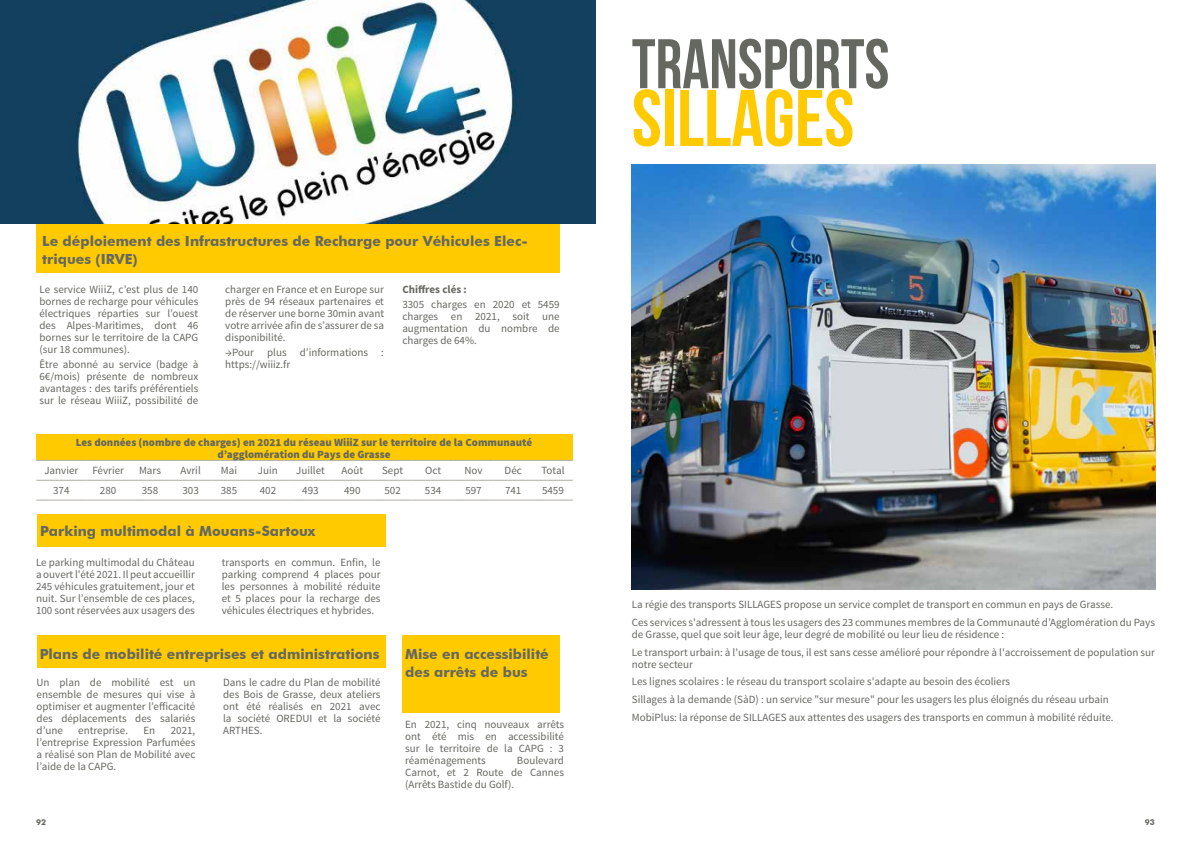
<style>
.page{position:relative;width:1191px;height:842px;background:#fff}
.page>*{position:absolute;margin:0;border:0;box-sizing:border-box;transform-origin:0 0}
.t1{font:80px "Bebas Neue";color:#ffca00}
.t2{font:70px "Bebas Neue";color:#656861;scale:.95 1}
.t3{font:700 14px/18px "Futura BT";color:#656861}
.t4{font:11px/12px "Source Sans Pro";color:#656861;text-align:justify}
.t5{font:900 11px/12px "Source Sans Pro";color:#656861;text-align:center}
.t6{font:700 11px "Source Sans Pro";color:#656861}
.t7{font:700 8px "Futura BT";color:#656861}
</style>
<div class="page">
<img style="left:632px;top:164px;width:523px;height:425px">
<div style="left:37px;top:224px;width:523px;height:49px;background:#ffca00"></div>
<div style="left:37px;top:635px;width:349px;height:33px;background:#ffca00"></div>
<img style="left:0;top:0;width:595px;height:224px">
<div style="left:37px;top:514px;width:349px;height:33px;background:#ffca00"></div>
<div style="left:402px;top:635px;width:158px;height:78px;background:#ffca00"></div>
<div style="left:36px;top:434px;width:537px;height:26px;background:#ffca00"></div>
<hr style="left:36px;top:460px;width:50px;height:1px;background:#aeada2">
<hr style="left:36px;top:480px;width:50px;height:1px;background:#aeada2">
<hr style="left:36px;top:500px;width:50px;height:1px;background:#aeada2">
<hr style="left:170px;top:460px;width:41px;height:1px;background:#aeada2">
<hr style="left:211px;top:460px;width:36px;height:1px;background:#aeada2">
<hr style="left:247px;top:460px;width:42px;height:1px;background:#aeada2">
<hr style="left:289px;top:460px;width:43px;height:1px;background:#aeada2">
<hr style="left:332px;top:460px;width:41px;height:1px;background:#aeada2">
<hr style="left:373px;top:460px;width:39px;height:1px;background:#aeada2">
<hr style="left:412px;top:460px;width:42px;height:1px;background:#aeada2">
<hr style="left:454px;top:460px;width:39px;height:1px;background:#aeada2">
<hr style="left:493px;top:460px;width:40px;height:1px;background:#aeada2">
<hr style="left:533px;top:460px;width:40px;height:1px;background:#aeada2">
<hr style="left:170px;top:480px;width:41px;height:1px;background:#aeada2">
<hr style="left:211px;top:480px;width:36px;height:1px;background:#aeada2">
<hr style="left:247px;top:480px;width:42px;height:1px;background:#aeada2">
<hr style="left:289px;top:480px;width:43px;height:1px;background:#aeada2">
<hr style="left:332px;top:480px;width:41px;height:1px;background:#aeada2">
<hr style="left:373px;top:480px;width:39px;height:1px;background:#aeada2">
<hr style="left:412px;top:480px;width:42px;height:1px;background:#aeada2">
<hr style="left:454px;top:480px;width:39px;height:1px;background:#aeada2">
<hr style="left:493px;top:480px;width:40px;height:1px;background:#aeada2">
<hr style="left:533px;top:480px;width:40px;height:1px;background:#aeada2">
<hr style="left:170px;top:500px;width:41px;height:1px;background:#aeada2">
<hr style="left:211px;top:500px;width:36px;height:1px;background:#aeada2">
<hr style="left:247px;top:500px;width:42px;height:1px;background:#aeada2">
<hr style="left:289px;top:500px;width:43px;height:1px;background:#aeada2">
<hr style="left:332px;top:500px;width:41px;height:1px;background:#aeada2">
<hr style="left:373px;top:500px;width:39px;height:1px;background:#aeada2">
<hr style="left:412px;top:500px;width:42px;height:1px;background:#aeada2">
<hr style="left:454px;top:500px;width:39px;height:1px;background:#aeada2">
<hr style="left:493px;top:500px;width:40px;height:1px;background:#aeada2">
<hr style="left:533px;top:500px;width:40px;height:1px;background:#aeada2">
<hr style="left:86px;top:460px;width:44px;height:1px;background:#aeada2">
<hr style="left:130px;top:460px;width:40px;height:1px;background:#aeada2">
<hr style="left:86px;top:480px;width:44px;height:1px;background:#aeada2">
<hr style="left:130px;top:480px;width:40px;height:1px;background:#aeada2">
<hr style="left:86px;top:500px;width:44px;height:1px;background:#aeada2">
<hr style="left:130px;top:500px;width:40px;height:1px;background:#aeada2">
<p class="t3" style="left:42px;top:231px;width:487px">Le déploiement des Infrastructures de Recharge pour Véhicules Elec&shy;triques (IRVE)</p>
<p class="t4" style="left:40px;top:284px;width:160px">Le service WiiiZ, c’est plus de 140 bornes de recharge pour véhicules électriques réparties sur l’ouest des Alpes-Maritimes, dont 46 bornes sur le territoire de la CAPG (sur 18 communes).</p>
<p class="t4" style="left:40px;top:359px;width:160px">Être abonné au service (badge à 6€/mois) présente de nombreux avantages : des tarifs préférentiels sur le réseau WiiiZ, possibilité de</p>
<p class="t4" style="left:225px;top:284px;width:160px">charger en France et en Europe sur près de 94 réseaux partenaires et de réserver une borne 30min avant votre arrivée afin de s’assurer de sa disponibilité.</p>
<p class="t4" style="left:225px;top:347px;width:160px">→Pour plus d’informations : https://wiiiz.fr</p>
<p class="t6" style="left:402px;top:283px;width:66px">Chiffres clés :</p>
<p class="t4" style="left:402px;top:299px;width:159px">3305 charges en 2020 et 5459 charges en 2021, soit une augmentation du nombre de charges de 64%.</p>
<p class="t5" style="left:76px;top:436px;width:458px">Les données (nombre de charges) en 2021 du réseau WiiiZ sur le territoire de la Communauté d’agglomération du Pays de Grasse</p>
<p class="t4" style="left:44px;top:465px;width:35px">Janvier</p>
<p class="t4" style="left:92px;top:465px;width:33px">Février</p>
<p class="t4" style="left:139px;top:465px;width:23px">Mars</p>
<p class="t4" style="left:181px;top:465px;width:22px">Avril</p>
<p class="t4" style="left:221px;top:465px;width:18px">Mai</p>
<p class="t4" style="left:258px;top:465px;width:21px">Juin</p>
<p class="t4" style="left:296px;top:465px;width:30px">Juillet</p>
<p class="t4" style="left:341px;top:465px;width:23px">Août</p>
<p class="t4" style="left:382px;top:465px;width:23px">Sept</p>
<p class="t4" style="left:425px;top:465px;width:17px">Oct</p>
<p class="t4" style="left:464px;top:465px;width:20px">Nov</p>
<p class="t4" style="left:504px;top:465px;width:19px">Déc</p>
<p class="t4" style="left:541px;top:465px;width:25px">Total</p>
<p class="t4" style="left:53px;top:485px;width:18px">374</p>
<p class="t4" style="left:100px;top:485px;width:18px">280</p>
<p class="t4" style="left:142px;top:485px;width:18px">358</p>
<p class="t4" style="left:182px;top:485px;width:18px">303</p>
<p class="t4" style="left:221px;top:485px;width:18px">385</p>
<p class="t4" style="left:260px;top:485px;width:18px">402</p>
<p class="t4" style="left:302px;top:485px;width:18px">493</p>
<p class="t4" style="left:344px;top:485px;width:18px">490</p>
<p class="t4" style="left:384px;top:485px;width:18px">502</p>
<p class="t4" style="left:425px;top:485px;width:18px">534</p>
<p class="t4" style="left:465px;top:485px;width:18px">597</p>
<p class="t4" style="left:505px;top:485px;width:18px">741</p>
<p class="t4" style="left:542px;top:485px;width:23px">5459</p>
<p class="t3" style="left:40px;top:522px;width:276px">Parking multimodal à Mouans-Sartoux</p>
<p class="t4" style="left:36px;top:556px;width:160px">Le parking multimodal du Château a ouvert l'été 2021. Il peut accueillir 245 véhicules gratuitement, jour et nuit. Sur l’ensemble de ces places, 100 sont réservées aux usagers des</p>
<p class="t4" style="left:222px;top:556px;width:160px">transports en commun. Enfin, le parking comprend 4 places pour les personnes à mobilité réduite et 5 places pour la recharge des véhicules électriques et hybrides.</p>
<p class="t3" style="left:40px;top:644px;width:341px">Plans de mobilité entreprises et administrations</p>
<p class="t4" style="left:37px;top:677px;width:160px">Un plan de mobilité est un ensemble de mesures qui vise à optimiser et augmenter l’efficacité des déplacements des salariés d’une</p>
<p class="t4" style="left:223px;top:677px;width:159px">Dans le cadre du Plan de mobilité des Bois de Grasse, deux ateliers ont été réalisés en 2021 avec la société OREDUI et la société ARTHES.</p>
<p class="t4" style="left:78px;top:725px;width:51px">entreprise.</p>
<p class="t4" style="left:144px;top:725px;width:13px">En</p>
<p class="t4" style="left:37px;top:725px;width:160px;text-indent:134px">2021, l’entreprise Expression Parfumées a réalisé son Plan de Mobilité avec l’aide de la CAPG.</p>
<p class="t7" style="left:36px;top:817px;width:11px">92</p>
<p class="t3" style="left:405px;top:645px;width:145px">Mise en accessibilité des arrêts de bus</p>
<p class="t4" style="left:405px;top:718px;width:160px">En 2021, cinq nouveaux arrêts ont été mis en accessibilité sur le territoire de la CAPG : 3 réaménagements</p>
<p class="t4" style="left:405px;top:754px;width:160px;text-indent:112px">Boulevard Carnot, et 2 Route de Cannes (Arrêts Bastide du Golf).</p>
<h2 class="t2" style="left:632px;top:26px;width:272px">TRANSPORTS</h2>
<h1 class="t1" style="left:632px;top:74px;width:224px">SILLAGES</h1>
<p class="t4" style="left:632px;top:596px;width:524px;line-height:17.7px">La régie des transports SILLAGES propose un service complet de transport en commun en pays de Grasse.<br>Ces services s'adressent à tous les usagers des 23 communes membres de la Communauté d’Agglomération du Pays</p>
<p class="t4" style="left:632px;top:626px;width:524px;line-height:17.7px">de Grasse, quel que soit leur âge, leur degré de mobilité ou leur lieu de résidence :<br>Le transport urbain: à l'usage de tous, il est sans cesse amélioré pour répondre à l'accroissement de population sur</p>
<p class="t4" style="left:632px;top:655px;width:483px;line-height:17.7px;text-align:left">notre secteur<br>Les lignes scolaires : le réseau du transport scolaire s'adapte au besoin des écoliers<br>Sillages à la demande (SàD) : un service "sur mesure" pour les usagers les plus éloignés du réseau urbain MobiPlus: la réponse de SILLAGES aux attentes des usagers des transports en commun à mobilité réduite.</p>
<p class="t7" style="left:1145px;top:817px;width:11px">93</p>
</div>
